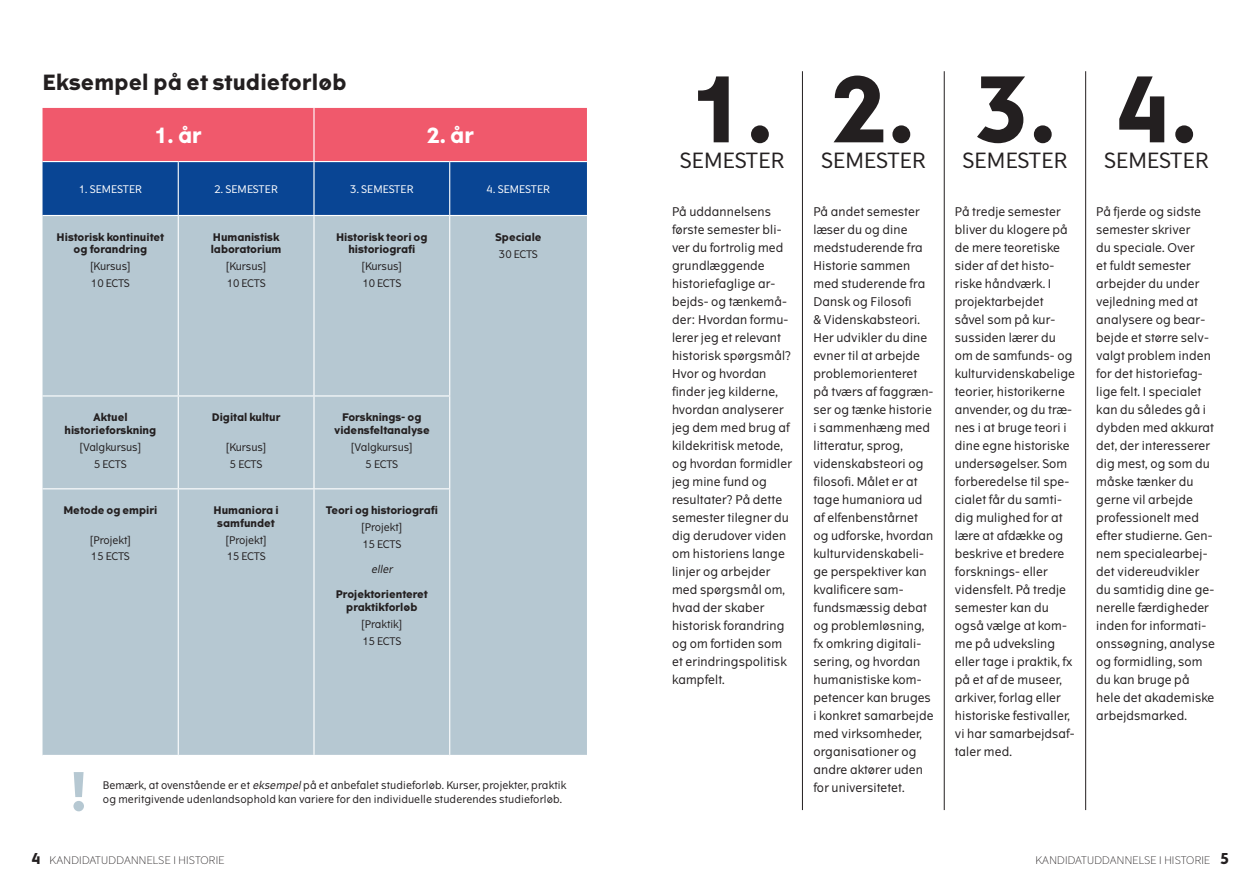
<style>
.page{position:relative;width:1259px;height:893px;background:#fff}
.page>*{position:absolute;margin:0;border:0;box-sizing:border-box;transform-origin:0 0}
.Heading_2_-_Bold_16_-_lysblå{font:700 90px "The Wave";color:#231f20}
.Heading_2_-_Bold_16_-_lysblå-2{font:700 52.95px "The Wave";color:#b6c8d2}
.Heading_2_-_Bold_16_-_lysblå-3{font:21px "The Wave";letter-spacing:.01em;color:#231f20}
.Heading_2_-_Bold_16_-_lysblå-4{font:700 21px "The Wave";letter-spacing:.01em;color:#231f20}
.Semesterskema{font:700 21px "The Wave";color:#fff}
.Brødtekst_Regular_8_12{font:12px/18px "The Wave";letter-spacing:.01em;color:#231f20}
.Semesterskema-2{font:700 10.5px/12.6px "The Wave";color:#231f20;text-align:center}
.Brødtekst_Regular_8_12-2{font:10.5px/13.5px "The Wave";letter-spacing:.01em;color:#231f20}
.Semesterskema-3{font:10.5px "The Wave";color:#231f20}
.t1{font:300 10.5px "The Wave";letter-spacing:.025em;color:#231f20}
.Semesterskema-4{font:10.5px "The Wave";letter-spacing:.01em;color:#fff}
.Semesterskema-5{font:italic 10.5px "The Wave";color:#231f20}
.s1{font-style:italic}
.s2{font-weight:700;font-size:15px}
</style>
<div class="page">
<hr style="left:802px;top:71px;width:1px;height:739px;background:#231f20">
<hr style="left:944px;top:71px;width:1px;height:739px;background:#231f20">
<hr style="left:1085px;top:71px;width:1px;height:739px;background:#231f20">
<svg style="left:43px;top:108px;width:544px;height:107px;background:#7d4f80"></svg>
<div style="left:43px;top:216px;width:544px;height:539px;background:#b6c8d2"></div>
<hr style="left:313px;top:108px;width:1px;height:53px;background:#fff">
<hr style="left:43px;top:161px;width:135px;height:1px;background:#fff">
<hr style="left:178px;top:161px;width:136px;height:1px;background:#fff">
<hr style="left:178px;top:162px;width:1px;height:53px;background:#fff">
<hr style="left:314px;top:161px;width:136px;height:1px;background:#fff">
<hr style="left:313px;top:162px;width:1px;height:53px;background:#fff">
<hr style="left:450px;top:161px;width:137px;height:1px;background:#fff">
<hr style="left:449px;top:162px;width:1px;height:53px;background:#fff">
<hr style="left:178px;top:216px;width:1px;height:179px;background:#fff">
<hr style="left:313px;top:216px;width:1px;height:179px;background:#fff">
<hr style="left:449px;top:216px;width:1px;height:179px;background:#fff">
<hr style="left:178px;top:396px;width:1px;height:92px;background:#fff">
<hr style="left:313px;top:396px;width:1px;height:92px;background:#fff">
<hr style="left:449px;top:396px;width:1px;height:92px;background:#fff">
<hr style="left:178px;top:489px;width:1px;height:266px;background:#fff">
<hr style="left:313px;top:489px;width:1px;height:266px;background:#fff">
<hr style="left:449px;top:489px;width:1px;height:266px;background:#fff">
<hr style="left:43px;top:395px;width:135px;height:1px;background:#fff">
<hr style="left:178px;top:395px;width:136px;height:1px;background:#fff">
<hr style="left:43px;top:488px;width:135px;height:1px;background:#fff">
<hr style="left:178px;top:488px;width:136px;height:1px;background:#fff">
<hr style="left:314px;top:395px;width:136px;height:1px;background:#fff">
<hr style="left:314px;top:488px;width:136px;height:1px;background:#fff">
<p class="Heading_2_-_Bold_16_-_lysblå-4" style="left:43px;top:69px;width:306px">Eksempel på et studieforløb</p>
<p class="Semesterskema" style="left:155px;top:122px;width:48px">1. år</p>
<p class="Semesterskema" style="left:427px;top:122px;width:48px">2. år</p>
<p class="Semesterskema-4" style="left:79px;top:182px;width:65px">1. SEMESTER</p>
<p class="Semesterskema-4" style="left:214px;top:182px;width:65px">2. SEMESTER</p>
<p class="Semesterskema-4" style="left:350px;top:182px;width:65px">3. SEMESTER</p>
<p class="Semesterskema-4" style="left:487px;top:182px;width:65px">4. SEMESTER</p>
<p class="Semesterskema-2" style="left:57px;top:231px;width:109px">Historisk kontinuitet og forandring</p>
<p class="Semesterskema-3" style="left:90px;top:260px;width:42px">[Kursus]</p>
<p class="Semesterskema-3" style="left:91px;top:277px;width:40px">10 ECTS</p>
<p class="Semesterskema-2" style="left:211px;top:231px;width:72px;text-align:left">Humanistisk laboratorium</p>
<p class="Semesterskema-3" style="left:226px;top:260px;width:42px">[Kursus]</p>
<p class="Semesterskema-3" style="left:227px;top:277px;width:40px">10 ECTS</p>
<p class="Semesterskema-2" style="left:336px;top:231px;width:93px">Historisk teori og historiografi</p>
<p class="Semesterskema-3" style="left:361px;top:260px;width:42px">[Kursus]</p>
<p class="Semesterskema-3" style="left:362px;top:277px;width:40px">10 ECTS</p>
<p class="Semesterskema-2" style="left:495px;top:231px;width:48px">Speciale</p>
<p class="Semesterskema-3" style="left:499px;top:247px;width:40px">30 ECTS</p>
<p class="Semesterskema-2" style="left:64px;top:411px;width:93px">Aktuel historieforskning</p>
<p class="Semesterskema-3" style="left:79px;top:440px;width:63px">[Valgkursus]</p>
<p class="Semesterskema-3" style="left:94px;top:457px;width:34px">5 ECTS</p>
<p class="Semesterskema-2" style="left:63px;top:504px;width:96px">Metode og empiri</p>
<p class="Semesterskema-3" style="left:90px;top:533px;width:43px">[Projekt]</p>
<p class="Semesterskema-3" style="left:91px;top:550px;width:40px">15 ECTS</p>
<p class="Semesterskema-2" style="left:212px;top:411px;width:70px">Digital kultur</p>
<p class="Semesterskema-3" style="left:226px;top:440px;width:42px">[Kursus]</p>
<p class="Semesterskema-3" style="left:230px;top:457px;width:34px">5 ECTS</p>
<p class="Semesterskema-2" style="left:213px;top:504px;width:67px">Humaniora i samfundet</p>
<p class="Semesterskema-3" style="left:226px;top:533px;width:43px">[Projekt]</p>
<p class="Semesterskema-3" style="left:227px;top:550px;width:40px">15 ECTS</p>
<p class="Semesterskema-2" style="left:334px;top:411px;width:97px">Forsknings- og vidensfeltanalyse</p>
<p class="Semesterskema-3" style="left:351px;top:440px;width:63px">[Valgkursus]</p>
<p class="Semesterskema-3" style="left:365px;top:457px;width:34px">5 ECTS</p>
<p class="Semesterskema-2" style="left:326px;top:504px;width:114px">Teori og historiografi</p>
<p class="Semesterskema-3" style="left:361px;top:520px;width:43px">[Projekt]</p>
<p class="Semesterskema-3" style="left:362px;top:537px;width:40px">15 ECTS</p>
<p class="Semesterskema-5" style="left:371px;top:562px;width:25px">eller</p>
<p class="Semesterskema-2" style="left:336px;top:588px;width:94px">Projektorienteret praktikforløb</p>
<p class="Semesterskema-3" style="left:361px;top:617px;width:43px">[Praktik]</p>
<p class="Semesterskema-3" style="left:362px;top:634px;width:40px">15 ECTS</p>
<p class="Heading_2_-_Bold_16_-_lysblå-2" style="left:68px;top:758px;width:24px">!</p>
<p class="Brødtekst_Regular_8_12-2" style="left:103px;top:778px;width:465px">Bemærk, at ovenstående er et <span class="s1">eksempel</span>på et anbefalet studieforløb. Kurser, projekter, praktik og meritgivende udenlandsophold kan variere for den individuelle studerendes studieforløb.</p>
<p class="Heading_2_-_Bold_16_-_lysblå" style="left:691px;top:52px;width:84px">1.</p>
<p class="Heading_2_-_Bold_16_-_lysblå-3" style="left:680px;top:147px;width:106px">SEMESTER</p>
<p class="Heading_2_-_Bold_16_-_lysblå" style="left:832px;top:52px;width:84px">2.</p>
<p class="Heading_2_-_Bold_16_-_lysblå-3" style="left:821px;top:147px;width:106px">SEMESTER</p>
<p class="Heading_2_-_Bold_16_-_lysblå" style="left:974px;top:52px;width:84px">3.</p>
<p class="Heading_2_-_Bold_16_-_lysblå-3" style="left:962px;top:147px;width:106px">SEMESTER</p>
<p class="Heading_2_-_Bold_16_-_lysblå" style="left:1115px;top:52px;width:84px">4.</p>
<p class="Heading_2_-_Bold_16_-_lysblå-3" style="left:1104px;top:147px;width:106px">SEMESTER</p>
<p class="Brødtekst_Regular_8_12" style="left:672px;top:203px;width:122px">På uddannelsens første semester bli&shy;ver du fortrolig med grundlæggende historiefaglige ar&shy;bejds- og tænkemå&shy;der: Hvordan formu&shy;lerer jeg et relevant historisk spørgsmål?<br>Hvor og hvordan finder jeg kilderne, hvordan analyserer jeg dem med brug af kildekritisk metode, og hvordan formidler jeg mine fund og resultater? På dette semester tilegner du dig derudover viden om historiens lange linjer og arbejder med spørgsmål om, hvad der skaber historisk forandring og om fortiden som et erindringspolitisk kampfelt.</p>
<p class="Brødtekst_Regular_8_12" style="left:813px;top:203px;width:122px">På andet semester læser du og dine medstuderende fra<br>Historie sammen med studerende fra<br>Dansk og Filosofi<br>&amp; Videnskabsteori.<br>Her udvikler du dine evner til at arbejde problemorienteret på tværs af faggræn&shy;ser og tænke historie i sammenhæng med litteratur, sprog, videnskabsteori og filosofi. Målet er at tage humaniora ud af elfenbenstårnet og udforske, hvordan kulturvidenskabeli&shy;ge perspektiver kan kvalificere sam&shy;fundsmæssig debat og problemløsning, fx omkring digitali&shy;sering, og hvordan humanistiske kom&shy;petencer kan bruges i konkret samarbejde med virksomheder, organisationer og andre aktører uden for universitetet.</p>
<p class="Brødtekst_Regular_8_12" style="left:955px;top:203px;width:122px">På tredje semester bliver du klogere på de mere teoretiske sider af det histo&shy;riske håndværk. I projektarbejdet såvel som på kur&shy;sussiden lærer du om de samfunds- og kulturvidenskabelige teorier, historikerne anvender, og du træ&shy;nes i at bruge teori i dine egne historiske undersøgelser. Som forberedelse til spe&shy;cialet får du samti&shy;dig mulighed for at lære at afdække og beskrive et bredere forsknings- eller vidensfelt. På tredje semester kan du også vælge at kom&shy;me på udveksling eller tage i praktik, fx på et af de museer, arkiver, forlag eller historiske festivaller, vi har samarbejdsaf&shy;taler med.</p>
<p class="Brødtekst_Regular_8_12" style="left:1096px;top:203px;width:120px">På fjerde og sidste semester skriver<br>du speciale. Over<br>et fuldt semester arbejder du under vejledning med at analysere og bear&shy;bejde et større selv&shy;valgt problem inden for det historiefag&shy;lige felt. I specialet kan du således gå i dybden med akkurat det, der interesserer dig mest, og som du måske tænker du gerne vil arbejde professionelt med efter studierne. Gen&shy;nem specialearbej&shy;det videreudvikler du samtidig dine ge&shy;nerelle færdigheder inden for informati&shy;onssøgning, analyse og formidling, som du kan bruge på hele det akademiske arbejdsmarked.</p>
<p class="t1" style="left:31px;top:854px;width:194px"><span class="s2">4</span> KANDIDATUDDANNELSE I HISTORIE</p>
<p class="t1" style="left:1035px;top:854px;width:195px">KANDIDATUDDANNELSE I HISTORIE <span class="s2">5</span></p>
</div>
